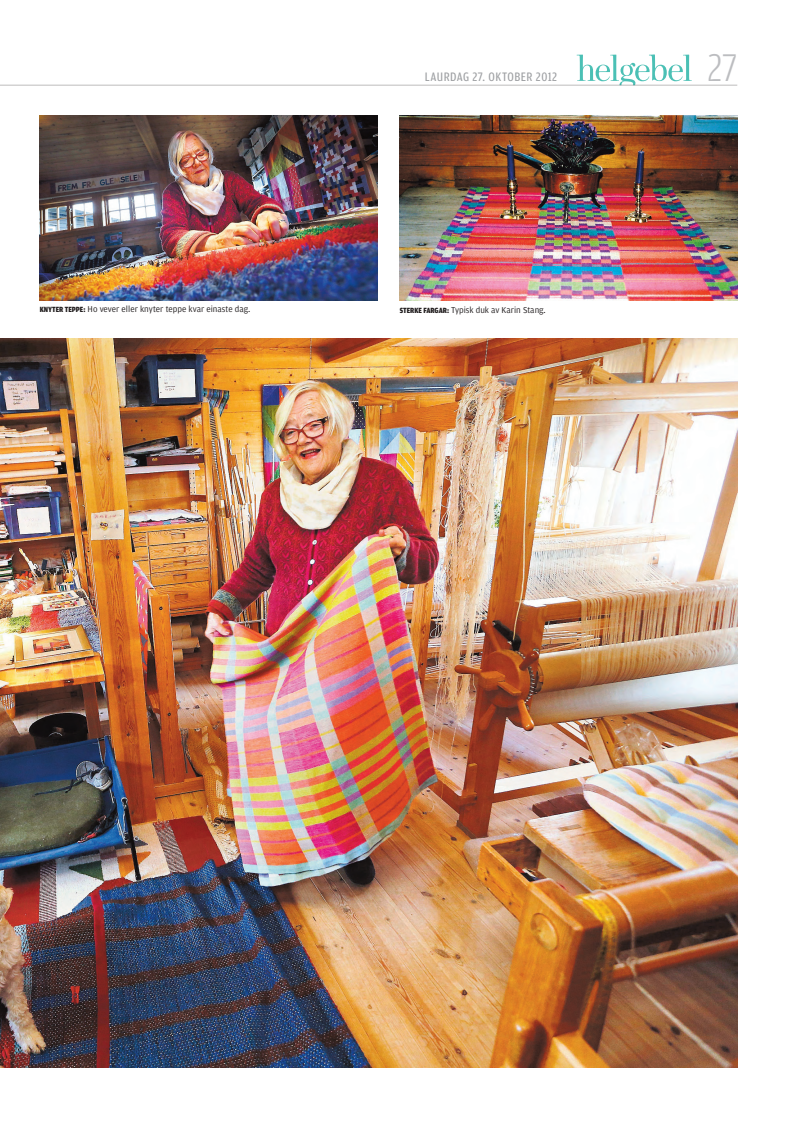
<style>
.page{position:relative;width:794px;height:1134px;background:#fff}
.page>*{position:absolute;margin:0;border:0;box-sizing:border-box;transform-origin:0 0}
.t1{font:300 41px "Amplitude Cond";color:#bcbdc0}
.t2{font:13px "Amplitude Cond";letter-spacing:.035em;color:#9d9fa2}
.t3{font:9px "Amplitude";color:#231f20}
.s1{font-family:"Amplitude Cond";font-weight:900;font-size:8px}
</style>
<div class="page">
<svg style="left:0;top:54px;width:737px;height:32px"></svg>
<img style="left:0;top:339px;width:737px;height:728px">
<img style="left:40px;top:116px;width:337px;height:185px">
<img style="left:400px;top:116px;width:337px;height:185px">
<h2 class="t2" style="left:425px;top:72px;width:134px">LAURDAG 27. OKTOBER 2012</h2>
<p class="t3" style="left:40px;top:305px;width:212px"><span class="s1">KNYTER TEPPE:</span> Ho vever eller knyter teppe kvar einaste dag.</p>
<p class="t3" style="left:400px;top:306px;width:147px"><span class="s1">STERKE FARGAR:</span> Typisk duk av Karin Stang.</p>
<h1 class="t1" style="left:707px;top:52px;width:31px">27</h1>
</div>
